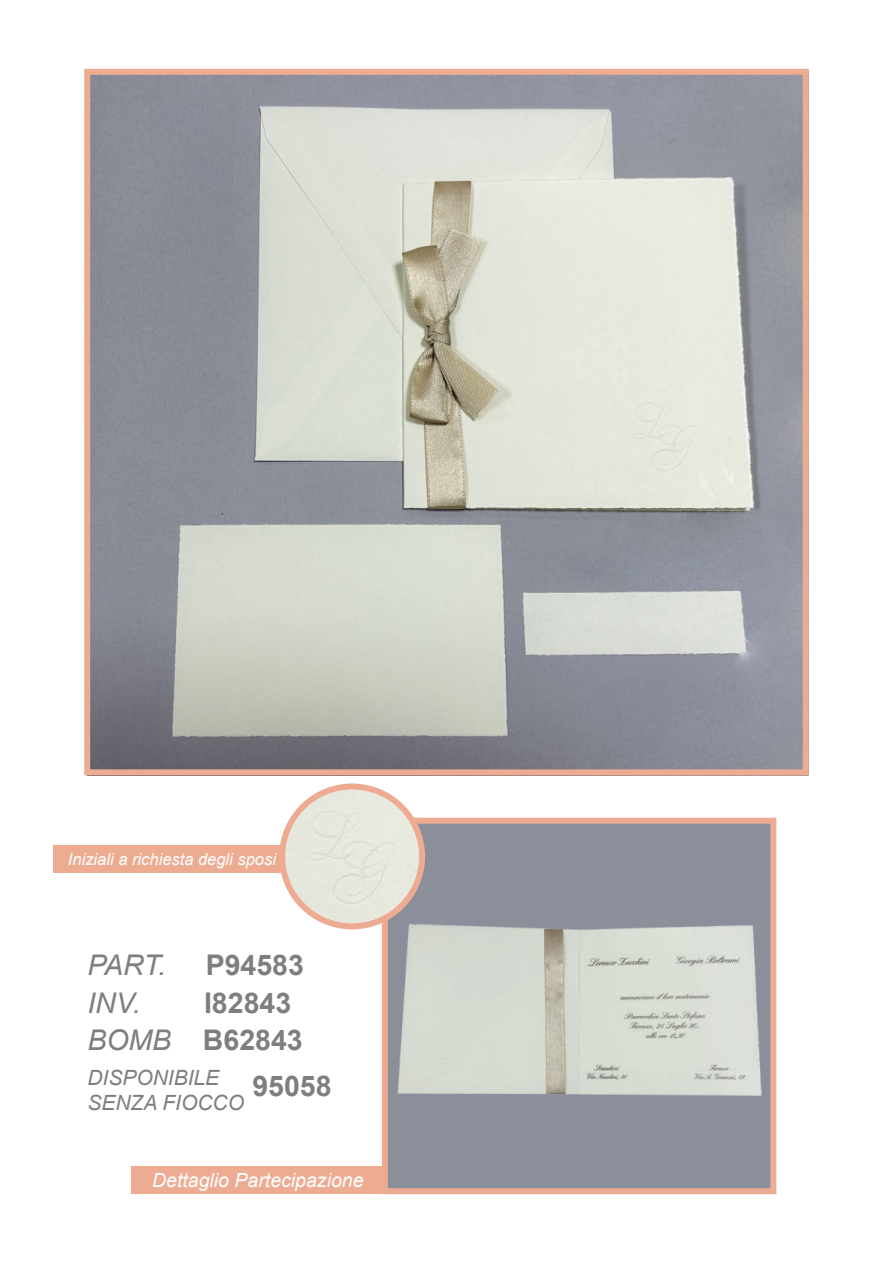
<style>
.page{position:relative;width:893px;height:1263px;background:#fff}
.page>*{position:absolute;margin:0;border:0;box-sizing:border-box;transform-origin:0 0}
.t1{font:700 28.5px/37.5px "Arial";color:#7e7e80}
.t2{font:italic 28.5px "Arial";color:#7e7e80}
.t3{font:italic 21px/25.5px "Arial";color:#7e7e80}
.t4{font:italic 19.5px "Arial";color:#fff}
.t5{font:italic 16.5px "Arial";color:#fff}
.s1{font-weight:400;font-style:italic}
</style>
<div class="page">
<div style="left:53px;top:845px;width:238px;height:28px;background:#edac92"></div>
<img style="left:91px;top:76px;width:711px;height:692px">
<div style="left:84px;top:69px;width:725px;height:706px;border:6px solid #edac92"></div>
<div style="left:382px;top:818px;width:394px;height:376px;background:#8b8f9a;border:6px solid #edac92"></div>
<div style="left:132px;top:1166px;width:252px;height:28px;background:#edac92"></div>
<img style="left:282px;top:786px;width:140px;height:140px;border-radius:70px">
<div style="left:279px;top:783px;width:146px;height:146px;border:6px solid #edac92;border-radius:50%"></div>
<img style="left:389px;top:907px;width:373px;height:189px">
<p class="t5" style="left:68px;top:853px;width:210px">Iniziali a richiesta degli sposi</p>
<h1 class="t2" style="left:87px;top:954px;width:80px">PART.</h1>
<h1 class="t1" style="left:206px;top:947px;width:100px">P94583</h1>
<h1 class="t2" style="left:87px;top:992px;width:55px">INV.</h1>
<h1 class="t1" style="left:87px;top:984px;width:217px;text-indent:117px">I82843<br><span class="s1">BOMB</span> B62843</h1>
<p class="t3" style="left:87px;top:1066px;width:158px">DISPONIBILE<br>SENZA FIOCCO</p>
<h1 class="t1" style="left:252px;top:1067px;width:81px">95058</h1>
<p class="t4" style="left:152px;top:1173px;width:213px">Dettaglio Partecipazione</p>
</div>
